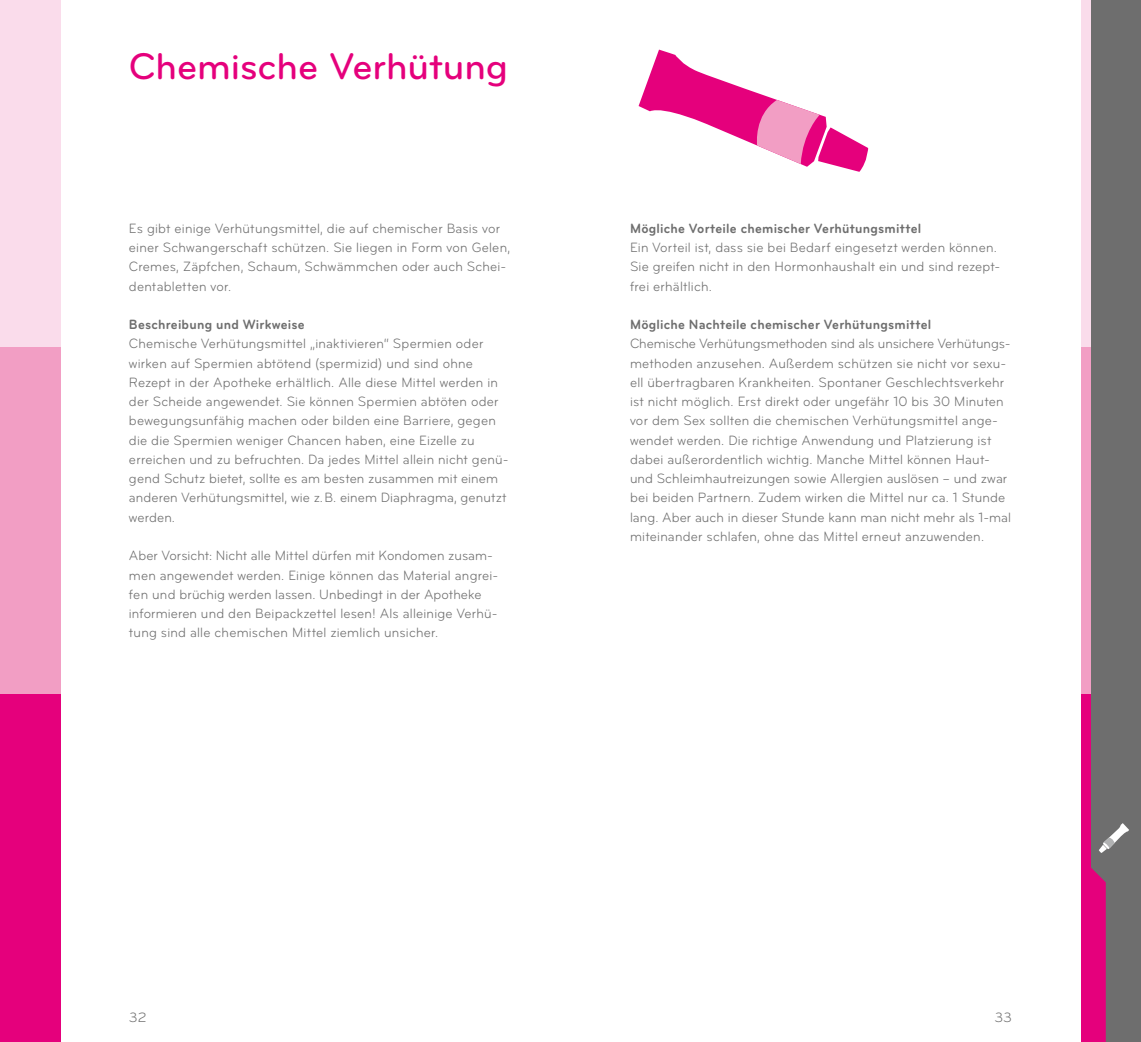
<style>
.page{position:relative;width:1141px;height:1042px;background:#fff}
.page>*{position:absolute;margin:0;border:0;box-sizing:border-box;transform-origin:0 0}
.Headline{font:500 38.5px "Bryant Pro";letter-spacing:-.005em;color:#e5007c}
.Copy{font:14px/19.2px "Bryant Pro";letter-spacing:.015em;color:#6e6e6e;scale:.95 1}
.Copy-2{font:700 14px "Bryant Pro";letter-spacing:.015em;color:#6e6e6e;scale:.95 1}
.Copy-3{font:14px "Bryant Pro";letter-spacing:.015em;color:#6e6e6e}
</style>
<div class="page">
<div style="left:1081px;top:0;width:10px;height:347px;background:#fadceb"></div>
<div style="left:1081px;top:347px;width:10px;height:347px;background:#f29ec4"></div>
<div style="left:1081px;top:694px;width:10px;height:348px;background:#e5007c"></div>
<div style="left:0;top:0;width:60px;height:347px;background:#fadceb"></div>
<div style="left:0;top:347px;width:60px;height:347px;background:#f29ec4"></div>
<div style="left:0;top:694px;width:60px;height:348px;background:#e5007c"></div>
<div style="left:1091px;top:0;width:50px;height:1042px;background:#6e6e6e"></div>
<svg style="left:639px;top:50px;width:229px;height:122px"></svg>
<svg style="left:1091px;top:867px;width:15px;height:175px;background:#dd067b"></svg>
<svg style="left:1099px;top:823px;width:30px;height:30px"></svg>
<p class="Headline" style="left:129px;top:42px;width:381px">Chemische Verhütung</p>
<p class="Copy" style="left:129px;top:219px;width:403px">Es gibt einige Verhütungsmittel, die auf chemischer Basis vor einer Schwangerschaft schützen. Sie liegen in Form von Gelen, Cremes, Zäpfchen, Schaum, Schwämmchen oder auch Schei&shy;dentabletten vor.</p>
<p class="Copy-2" style="left:129px;top:316px;width:187px">Beschreibung und Wirkweise</p>
<p class="Copy" style="left:129px;top:334px;width:401px">Chemische Verhütungsmittel „inaktivieren“ Spermien oder wirken auf Spermien abtötend (spermizid) und sind ohne Rezept in der Apotheke erhältlich. Alle diese Mittel werden in der Scheide angewendet. Sie können Spermien abtöten oder bewegungsunfähig machen oder bilden eine Barriere, gegen die die Spermien weniger Chancen haben, eine Eizelle zu erreichen und zu befruchten. Da jedes Mittel allein nicht genü&shy;gend Schutz bietet, sollte es am besten zusammen mit einem anderen Verhütungsmittel, wie z.B. einem Diaphragma, genutzt werden.</p>
<p class="Copy" style="left:129px;top:546px;width:390px">Aber Vorsicht: Nicht alle Mittel dürfen mit Kondomen zusam&shy;men angewendet werden. Einige können das Material angrei&shy;fen und brüchig werden lassen. Unbedingt in der Apotheke informieren und den Beipackzettel lesen! Als alleinige Verhü&shy;tung sind alle chemischen Mittel ziemlich unsicher.</p>
<p class="Copy-2" style="left:630px;top:220px;width:308px">Mögliche Vorteile chemischer Verhütungsmittel</p>
<p class="Copy" style="left:630px;top:238px;width:391px">Ein Vorteil ist, dass sie bei Bedarf eingesetzt werden können.<br>Sie greifen nicht in den Hormonhaushalt ein und sind rezept&shy;frei erhältlich.</p>
<p class="Copy-2" style="left:630px;top:316px;width:319px">Mögliche Nachteile chemischer Verhütungsmittel</p>
<p class="Copy" style="left:630px;top:334px;width:403px">Chemische Verhütungsmethoden sind als unsichere Verhütungs&shy;methoden anzusehen. Außerdem schützen sie nicht vor sexu&shy;ell übertragbaren Krankheiten. Spontaner Geschlechtsverkehr ist nicht möglich. Erst direkt oder ungefähr 10 bis 30 Minuten vor dem Sex sollten die chemischen Verhütungsmittel ange&shy;wendet werden. Die richtige Anwendung und Platzierung ist dabei außerordentlich wichtig. Manche Mittel können Haut&shy;und Schleimhautreizungen sowie Allergien auslösen – und zwar bei beiden Partnern. Zudem wirken die Mittel nur ca. 1 Stunde lang. Aber auch in dieser Stunde kann man nicht mehr als 1-mal miteinander schlafen, ohne das Mittel erneut anzuwenden.</p>
<p class="Copy-3" style="left:129px;top:1009px;width:19px">32</p>
<p class="Copy-3" style="left:994px;top:1009px;width:19px">33</p>
</div>
